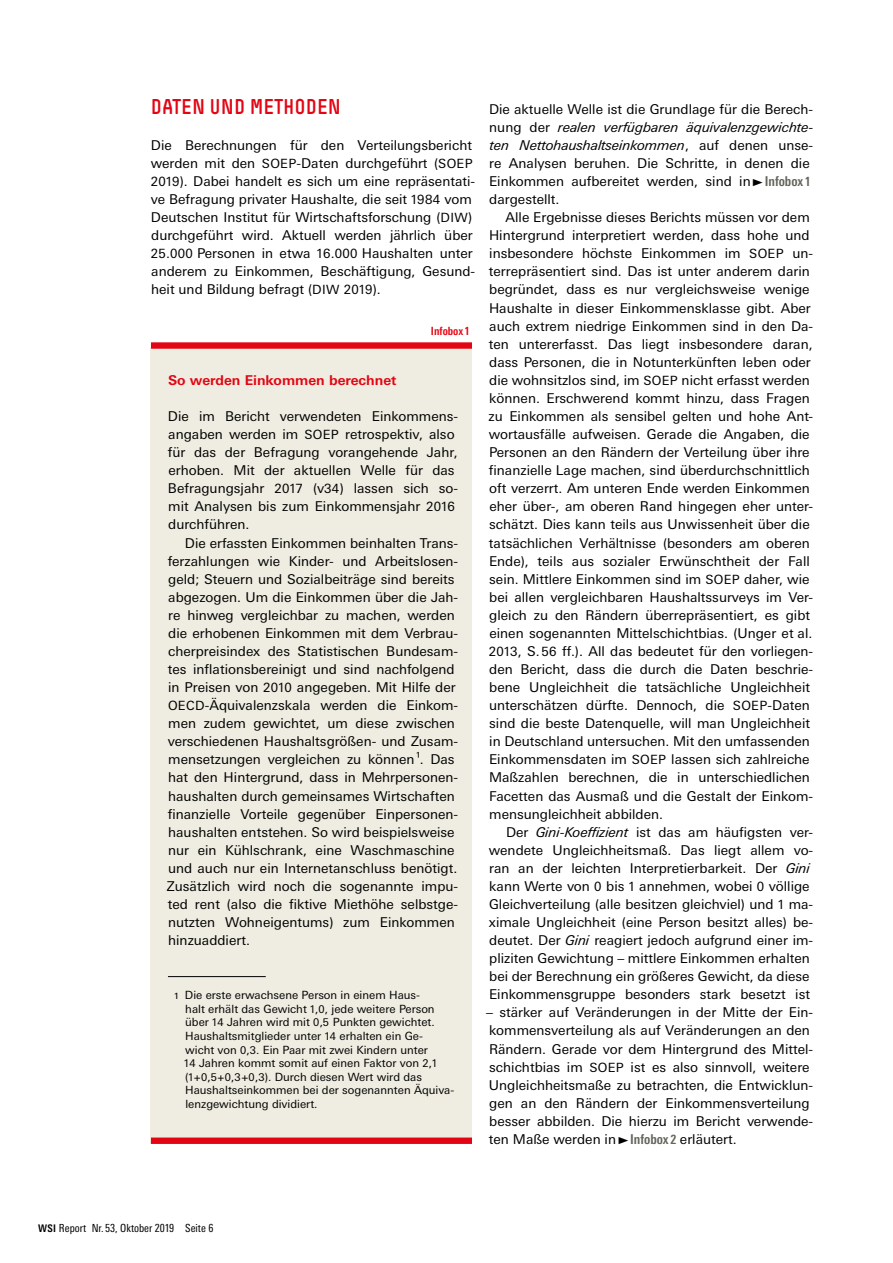
<style>
.page{position:relative;width:893px;height:1263px;background:#fff}
.page>*{position:absolute;margin:0;border:0;box-sizing:border-box;transform-origin:0 0}
.Ü1nn_Hauptüberschrif{font:21px "Simple HBS";color:#e30513}
.Grundtext{font:13.5px/18px "Univers Next Pro";color:#000}
.Grundtext_o_E{font:13.5px/18px "Univers Next Pro";color:#000}
.t1{font:700 13.5px "Univers Next Pro";color:#e30513}
.t2{font:11.25px/13.5px "Univers Next Pro";color:#000}
.t3{font:700 condensed 11.25px "Univers Next Pro";color:#e30513}
.t4{font:condensed 11.1px "Univers Next Pro";color:#000}
.s1{font-size:12.75px}
.s2{font-size:10.65px}
.s3{font-style:italic}
.s4{font-family:"Arial";font-size:10.2px}
.s5{font-weight:700;font-stretch:condensed;color:#64645c}
.s6{font-weight:700;font-stretch:condensed;font-size:12.75px;color:#64645c}
.s7{font-weight:700;font-size:10.5px}
</style>
<div class="page">
<div style="left:151px;top:349px;width:321px;height:795px;background:#efede1"></div>
<div style="left:151px;top:342px;width:321px;height:7px;background:#e30513"></div>
<div style="left:151px;top:1137px;width:321px;height:7px;background:#e30513"></div>
<hr style="left:168px;top:976px;width:98px;height:1px;background:#000">
<p class="Ü1nn_Hauptüberschrif" style="left:151px;top:95px;width:192px">DATEN UND METHODEN</p>
<p class="Grundtext_o_E" style="left:151px;top:136px;width:326px">Die Berechnungen für den Verteilungsbericht werden mit den <span class="s1">SOEP</span>-Daten durchgeführt (<span class="s1">SOEP 2019</span>). Dabei handelt es sich um eine repräsentati&shy;ve Befragung privater Haushalte, die seit <span class="s1">1984</span> vom Deutschen Institut für Wirtschaftsforschung (<span class="s1">DIW</span>) durchgeführt wird. Aktuell werden jährlich über <span class="s1">25</span>.<span class="s1">000</span> Personen in etwa <span class="s1">16</span>.<span class="s1">000</span> Haushalten unter anderem zu Einkommen, Beschäftigung, Gesund&shy;heit und Bildung befragt (<span class="s1">DIW 2019</span>).</p>
<p class="t3" style="left:431px;top:324px;width:40px">Infobox 1</p>
<p class="t1" style="left:168px;top:372px;width:230px">So werden Einkommen berechnet</p>
<p class="Grundtext" style="left:168px;top:407px;width:292px">Die im Bericht verwendeten Einkommens-</p>
<p class="Grundtext" style="left:168px;top:425px;width:288px">angaben werden im <span class="s1">SOEP</span> retrospektiv, also</p>
<p class="Grundtext" style="left:168px;top:443px;width:291px">für das der Befragung vorangehende Jahr,</p>
<p class="Grundtext" style="left:168px;top:461px;width:288px">erhoben. Mit der aktuellen Welle für das</p>
<p class="Grundtext" style="left:168px;top:479px;width:292px">Befragungsjahr <span class="s1">2017</span> (v<span class="s1">34</span>) lassen sich so-</p>
<p class="Grundtext" style="left:168px;top:498px;width:288px">mit Analysen bis zum Einkommensjahr <span class="s1">2016</span></p>
<p class="Grundtext" style="left:168px;top:516px;width:83px">durchführen.</p>
<p class="Grundtext" style="left:185px;top:534px;width:275px">Die erfassten Einkommen beinhalten Trans-</p>
<p class="Grundtext" style="left:168px;top:552px;width:292px">ferzahlungen wie Kinder- und Arbeitslosen-</p>
<p class="Grundtext" style="left:168px;top:570px;width:288px">geld; Steuern und Sozialbeiträge sind bereits</p>
<p class="Grundtext" style="left:168px;top:588px;width:291px">abgezogen. Um die Einkommen über die Jah-</p>
<p class="Grundtext" style="left:168px;top:606px;width:288px">re hinweg vergleichbar zu machen, werden</p>
<p class="Grundtext" style="left:168px;top:624px;width:291px">die erhobenen Einkommen mit dem Verbrau-</p>
<p class="Grundtext" style="left:168px;top:642px;width:291px">cherpreisindex des Statistischen Bundesam-</p>
<p class="Grundtext" style="left:168px;top:660px;width:288px">tes inflationsbereinigt und sind nachfolgend</p>
<p class="Grundtext" style="left:168px;top:678px;width:289px">in Preisen von <span class="s1">2010</span> angegeben. Mit Hilfe der</p>
<p class="Grundtext" style="left:168px;top:696px;width:292px"><span class="s1">OECD</span>-Äquivalenzskala werden die Einkom-</p>
<p class="Grundtext" style="left:168px;top:714px;width:288px">men zudem gewichtet, um diese zwischen</p>
<p class="Grundtext" style="left:168px;top:732px;width:292px">verschiedenen Haushaltsgrößen- und Zusam-</p>
<p class="Grundtext" style="left:168px;top:751px;width:288px">mensetzungen vergleichen zu können 1. Das</p>
<p class="Grundtext" style="left:168px;top:769px;width:291px">hat den Hintergrund, dass in Mehrpersonen-</p>
<p class="Grundtext" style="left:168px;top:787px;width:288px">haushalten durch gemeinsames Wirtschaften</p>
<p class="Grundtext" style="left:168px;top:805px;width:292px">finanzielle Vorteile gegenüber Einpersonen-</p>
<p class="Grundtext" style="left:168px;top:823px;width:288px">haushalten entstehen. So wird beispielsweise</p>
<p class="Grundtext" style="left:168px;top:841px;width:288px">nur ein Kühlschrank, eine Waschmaschine</p>
<p class="Grundtext" style="left:168px;top:859px;width:291px">und auch nur ein Internetanschluss benötigt.</p>
<p class="Grundtext" style="left:167px;top:877px;width:293px">Zusätzlich wird noch die sogenannte impu-</p>
<p class="Grundtext" style="left:168px;top:895px;width:292px">ted rent (also die fiktive Miethöhe selbstge-</p>
<p class="Grundtext" style="left:168px;top:913px;width:288px">nutzten Wohneigentums) zum Einkommen</p>
<p class="Grundtext" style="left:168px;top:931px;width:83px">hinzuaddiert.</p>
<p class="t2" style="left:184px;top:989px;width:271px;text-indent:-10px">1 Die erste erwachsene Person in einem Haus-<br>halt erhält das Gewicht <span class="s2">1</span>,<span class="s2">0</span>, jede weitere Person über <span class="s2">14</span> Jahren wird mit <span class="s2">0</span>,<span class="s2">5</span> Punkten gewichtet.<br>Haushaltsmitglieder unter <span class="s2">14</span> erhalten ein Ge-<br>wicht von <span class="s2">0</span>,<span class="s2">3</span>. Ein Paar mit zwei Kindern unter<br><span class="s2">14</span> Jahren kommt somit auf einen Faktor von <span class="s2">2</span>,<span class="s2">1 </span>(<span class="s2">1</span>+<span class="s2">0</span>,<span class="s2">5</span>+<span class="s2">0</span>,<span class="s2">3</span>+<span class="s2">0</span>,<span class="s2">3</span>). Durch diesen Wert wird das Haushaltseinkommen bei der sogenannten Äquiva&shy;lenzgewichtung dividiert.</p>
<p class="Grundtext_o_E" style="left:489px;top:100px;width:326px">Die aktuelle Welle ist die Grundlage für die Berech&shy;nung der <span class="s3">realen verfügbaren äquivalenzgewichte&shy;ten Nettohaushaltseinkommen</span>, auf denen unse&shy;re Analysen beruhen. Die Schritte, in denen die Einkommen aufbereitet werden, sind in<span class="s4">►</span><span class="s5">Infobox</span> <span class="s6">1 </span>dargestellt.</p>
<p class="Grundtext" style="left:489px;top:208px;width:326px;text-indent:17px">Alle Ergebnisse dieses Berichts müssen vor dem Hintergrund interpretiert werden, dass hohe und insbesondere höchste Einkommen im <span class="s1">SOEP</span> un&shy;terrepräsentiert sind. Das ist unter anderem darin begründet, dass es nur vergleichsweise wenige Haushalte in dieser Einkommensklasse gibt. Aber auch extrem niedrige Einkommen sind in den Da&shy;ten untererfasst. Das liegt insbesondere daran, dass Personen, die in Notunterkünften leben oder die wohnsitzlos sind, im <span class="s1">SOEP</span> nicht erfasst werden können. Erschwerend kommt hinzu, dass Fragen zu Einkommen als sensibel gelten und hohe Ant&shy;wortausfälle aufweisen. Gerade die Angaben, die Personen an den Rändern der Verteilung über ihre finanzielle Lage machen, sind überdurchschnittlich oft verzerrt. Am unteren Ende werden Einkommen eher über-, am oberen Rand hingegen eher unter&shy;schätzt. Dies kann teils aus Unwissenheit über die tatsächlichen Verhältnisse (besonders am oberen Ende), teils aus sozialer Erwünschtheit der Fall sein. Mittlere Einkommen sind im <span class="s1">SOEP</span> daher, wie bei allen vergleichbaren Haushaltssurveys im Ver&shy;gleich zu den Rändern überrepräsentiert, es gibt einen sogenannten Mittelschichtbias. (Unger et al.<br><span class="s1">2013</span>, S.<span class="s1">56</span> ff.). All das bedeutet für den vorliegen&shy;den Bericht, dass die durch die Daten beschrie&shy;bene Ungleichheit die tatsächliche Ungleichheit unterschätzen dürfte. Dennoch, die <span class="s1">SOEP</span>-Daten sind die beste Datenquelle, will man Ungleichheit in Deutschland untersuchen. Mit den umfassenden Einkommensdaten im <span class="s1">SOEP</span> lassen sich zahlreiche Maßzahlen berechnen, die in unterschiedlichen Facetten das Ausmaß und die Gestalt der Einkom&shy;mensungleichheit abbilden.</p>
<p class="Grundtext" style="left:489px;top:823px;width:326px;text-indent:17px">Der <span class="s3">Gini-Koeffizient</span> ist das am häufigsten ver&shy;wendete Ungleichheitsmaß. Das liegt allem vo&shy;ran an der leichten Interpretierbarkeit. Der <span class="s3">Gini </span>kann Werte von <span class="s1">0</span> bis <span class="s1">1</span> annehmen, wobei <span class="s1">0</span> völlige Gleichverteilung (alle besitzen gleichviel) und <span class="s1">1</span> ma&shy;ximale Ungleichheit (eine Person besitzt alles) be&shy;deutet. Der <span class="s3">Gini</span> reagiert jedoch aufgrund einer im&shy;pliziten Gewichtung – mittlere Einkommen erhalten bei der Berechnung ein größeres Gewicht, da diese Einkommensgruppe besonders stark besetzt ist</p>
<p class="Grundtext" style="left:486px;top:1004px;width:329px">– stärker auf Veränderungen in der Mitte der Ein&shy;kommensverteilung als auf Veränderungen an den Rändern. Gerade vor dem Hintergrund des Mittel&shy;schichtbias im <span class="s1">SOEP</span> ist es also sinnvoll, weitere Ungleichheitsmaße zu betrachten, die Entwicklun&shy;gen an den Rändern der Einkommensverteilung besser abbilden. Die hierzu im Bericht verwende&shy;ten Maße werden in<span class="s4">►</span><span class="s5">Infobox</span> <span class="s6">2</span> erläutert.</p>
<p class="t4" style="left:38px;top:1221px;width:177px"><span class="s7">WSI</span> Report Nr. 53, Oktober 2019 Seite 6</p>
</div>
